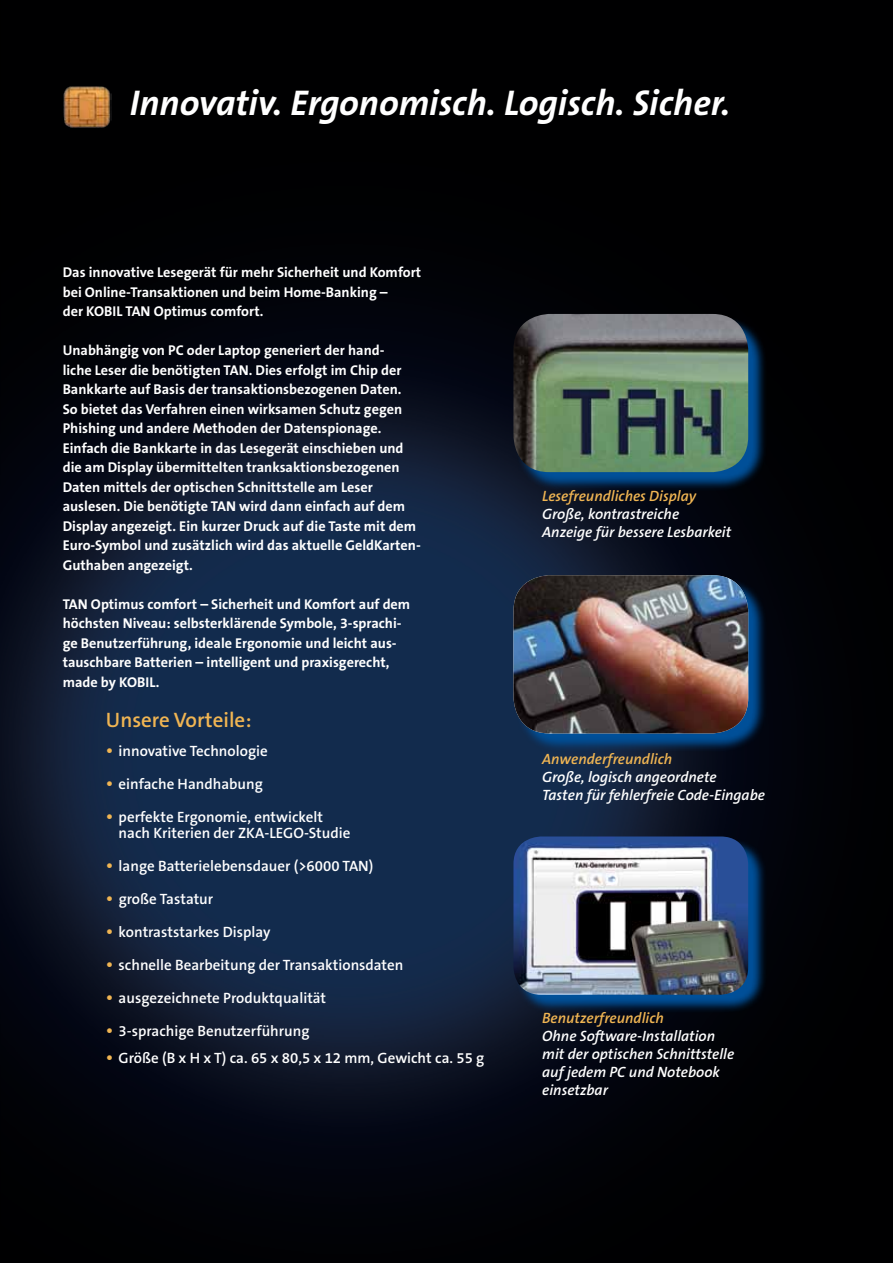
<style>
.page{position:relative;width:893px;height:1263px;background:#fff}
.page>*{position:absolute;margin:0;border:0;box-sizing:border-box;transform-origin:0 0}
.t1{font:italic 700 36px "The Sans B7";color:#fff}
.t2{font:600 21px "The Sans B6";color:#f0b553}
.t3{font:600 15px/16.5px "The Sans B6";color:#fff}
.t4{font:italic 600 15px/18px "The Sans B6";color:#fff}
.t5{font:italic 600 15px "The Sans B6";color:#f0b553}
.t6{font:700 14.25px/19.5px "The Sans B7";color:#fff}
.s1{font-size:18px;color:#f0b553}
</style>
<div class="page">
<img style="left:0;top:0;width:893px;height:1263px">
<img style="left:63px;top:84px;width:48px;height:45px">
<svg style="left:516px;top:839px;width:251px;height:175px;background:#022a52"></svg>
<img style="left:513px;top:836px;width:235px;height:159px">
<svg style="left:516px;top:577px;width:251px;height:175px;background:#06305b"></svg>
<img style="left:513px;top:575px;width:235px;height:158px">
<svg style="left:516px;top:316px;width:251px;height:175px;background:#022950"></svg>
<img style="left:513px;top:314px;width:235px;height:158px">
<h1 class="t1" style="left:130px;top:84px;width:602px">Innovativ. Ergonomisch. Logisch. Sicher.</h1>
<p class="t6" style="left:63px;top:263px;width:360px">Das innovative Lesegerät für mehr Sicherheit und Komfort bei Online-Transaktionen und beim Home-Banking –<br>der KOBIL TAN Optimus comfort.</p>
<p class="t6" style="left:63px;top:341px;width:360px">Unabhängig von PC oder Laptop generiert der hand-<br>liche Leser die benötigten TAN. Dies erfolgt im Chip der Bankkarte auf Basis der transaktionsbezogenen Daten.<br>So bietet das Verfahren einen wirksamen Schutz gegen Phishing und andere Methoden der Datenspionage.<br>Einfach die Bankkarte in das Lesegerät einschieben und die am Display übermittelten tranksaktionsbezogenen Daten mittels der optischen Schnittstelle am Leser auslesen. Die benötigte TAN wird dann einfach auf dem Display angezeigt. Ein kurzer Druck auf die Taste mit dem Euro-Symbol und zusätzlich wird das aktuelle GeldKarten-Guthaben angezeigt.</p>
<p class="t6" style="left:63px;top:595px;width:349px">TAN Optimus comfort – Sicherheit und Komfort auf dem höchsten Niveau: selbsterklärende Symbole, 3-sprachi&shy;ge Benutzerführung, ideale Ergonomie und leicht aus&shy;tauschbare Batterien – intelligent und praxisgerecht, made by KOBIL.</p>
<h2 class="t2" style="left:106px;top:709px;width:147px">Unsere Vorteile:</h2>
<p class="t3" style="left:106px;top:743px;width:163px"><span class="s1">•</span> innovative Technologie</p>
<p class="t3" style="left:106px;top:776px;width:159px"><span class="s1">•</span> einfache Handhabung</p>
<p class="t3" style="left:119px;top:809px;width:233px;text-indent:-13px"><span class="s1">•</span> perfekte Ergonomie, entwickelt nach Kriterien der ZKA-LEGO-Studie</p>
<p class="t3" style="left:106px;top:859px;width:269px"><span class="s1">•</span> lange Batterielebensdauer (&gt;6000 TAN)</p>
<p class="t3" style="left:106px;top:892px;width:109px"><span class="s1">•</span> große Tastatur</p>
<p class="t3" style="left:106px;top:925px;width:166px"><span class="s1">•</span> kontraststarkes Display</p>
<p class="t3" style="left:106px;top:958px;width:299px"><span class="s1">•</span> schnelle Bearbeitung der Transaktionsdaten</p>
<p class="t3" style="left:106px;top:991px;width:222px"><span class="s1">•</span> ausgezeichnete Produktqualität</p>
<p class="t3" style="left:106px;top:1024px;width:205px"><span class="s1">•</span> 3-sprachige Benutzerführung</p>
<p class="t3" style="left:106px;top:1051px;width:380px"><span class="s1">•</span> Größe (B x H x T) ca. 65 x 80,5 x 12 mm, Gewicht ca. 55 g</p>
<p class="t5" style="left:542px;top:488px;width:155px">Lesefreundliches Display</p>
<p class="t4" style="left:542px;top:506px;width:191px">Große, kontrastreiche<br>Anzeige für bessere Lesbarkeit</p>
<p class="t5" style="left:542px;top:751px;width:132px">Anwenderfreundlich</p>
<p class="t4" style="left:542px;top:768px;width:224px">Große, logisch angeordnete<br>Tasten für fehlerfreie Code-Eingabe</p>
<p class="t5" style="left:542px;top:1010px;width:123px">Benutzerfreundlich</p>
<p class="t4" style="left:542px;top:1027px;width:194px">Ohne Software-Installation mit der optischen Schnittstelle auf jedem PC und Notebook einsetzbar</p>
</div>
